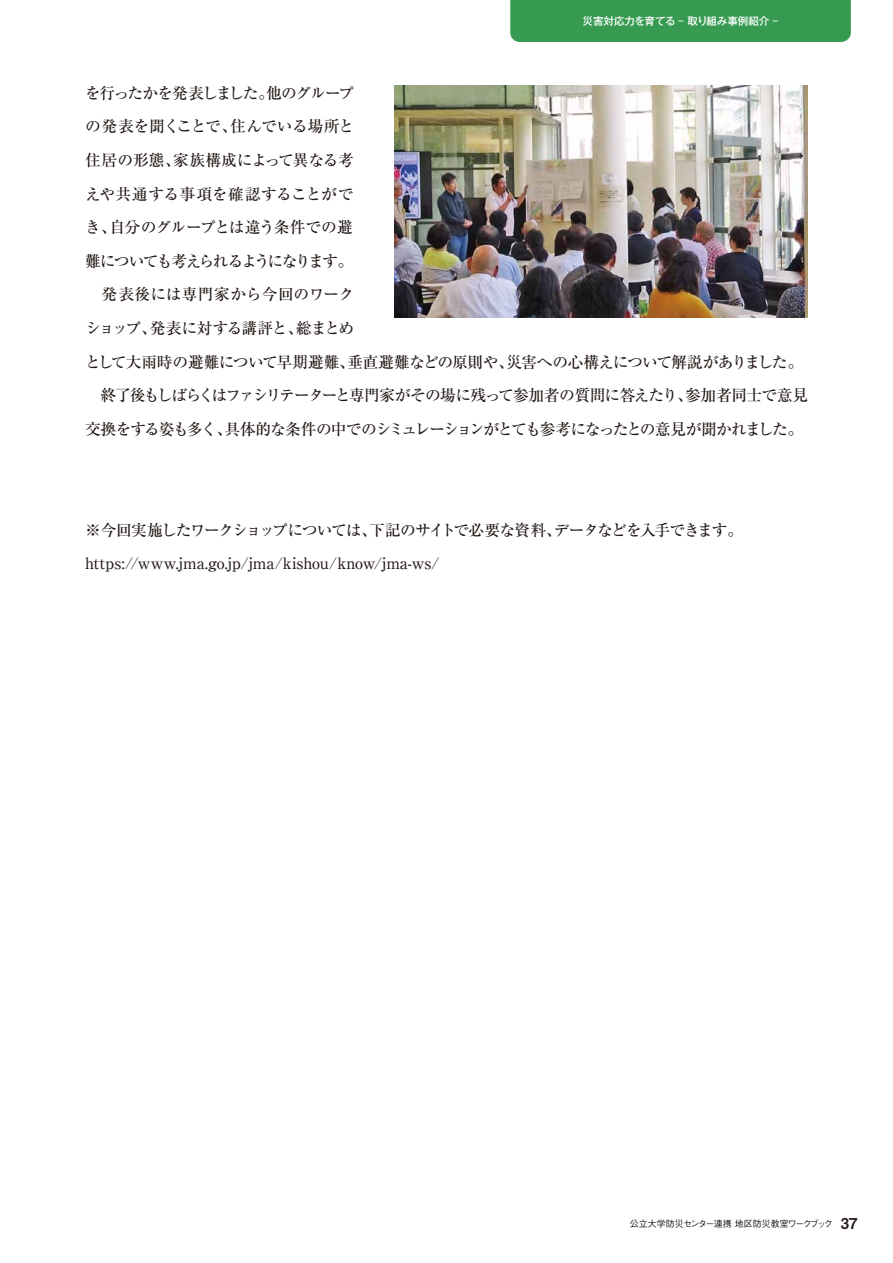
<style>
.page{position:relative;width:893px;height:1263px;background:#fff}
.page>*{position:absolute;margin:0;border:0;box-sizing:border-box;transform-origin:0 0}
.t1{font:500 15.75px/33.6px "Ryumin Pro";letter-spacing:-.055em;color:#221815}
.t2{font:500 15.75px/33.6px "Ryumin Pro";letter-spacing:-.035em;color:#221815}
.t3{font:500 10.5px "Gothic MB101 Pro";letter-spacing:-.005em;color:#fff}
.t4{font:500 9px "Gothic BBB Pro";letter-spacing:-.035em;color:#221815}
.s1{font-family:"Midashi Go Pro MB31";font-weight:400;font-size:15px}
</style>
<div class="page">
<img style="left:395px;top:86px;width:412px;height:232px">
<div style="left:510px;top:0;width:341px;height:42px;background:#369b50"></div>
<p class="t3" style="left:583px;top:13px;width:197px">災害対応力を育てる - 取り組み事例紹介 -</p>
<p class="t1" style="left:85px;top:75px;width:725px">を行ったかを発表しました。他のグループ<br>の発表を聞くことで、住んでいる場所と<br>住居の形態、家族構成によって異なる考<br>えや共通する事項を確認することがで<br>き、自分のグループとは違う条件での避<br>難についても考えられるようになります。<br>　発表後には専門家から今回のワーク<br>ショップ、発表に対する講評と、総まとめ<br>として大雨時の避難について早期避難、垂直避難などの原則や、災害への心構えについて解説がありました。　終了後もしばらくはファシリテーターと専門家がその場に残って参加者の質問に答えたり、参加者同士で意見交換をする姿も多く、具体的な条件の中でのシミュレーションがとても参考になったとの意見が聞かれました。</p>
<p class="t2" style="left:85px;top:512px;width:660px">※今回実施したワークショップについては、下記のサイトで必要な資料、データなどを入手できます。https://www.jma.go.jp/jma/kishou/know/jma-ws/　</p>
<p class="t4" style="left:630px;top:1216px;width:229px">公立大学防災センター連携 地区防災教室ワークブック　<span class="s1">37</span></p>
</div>
